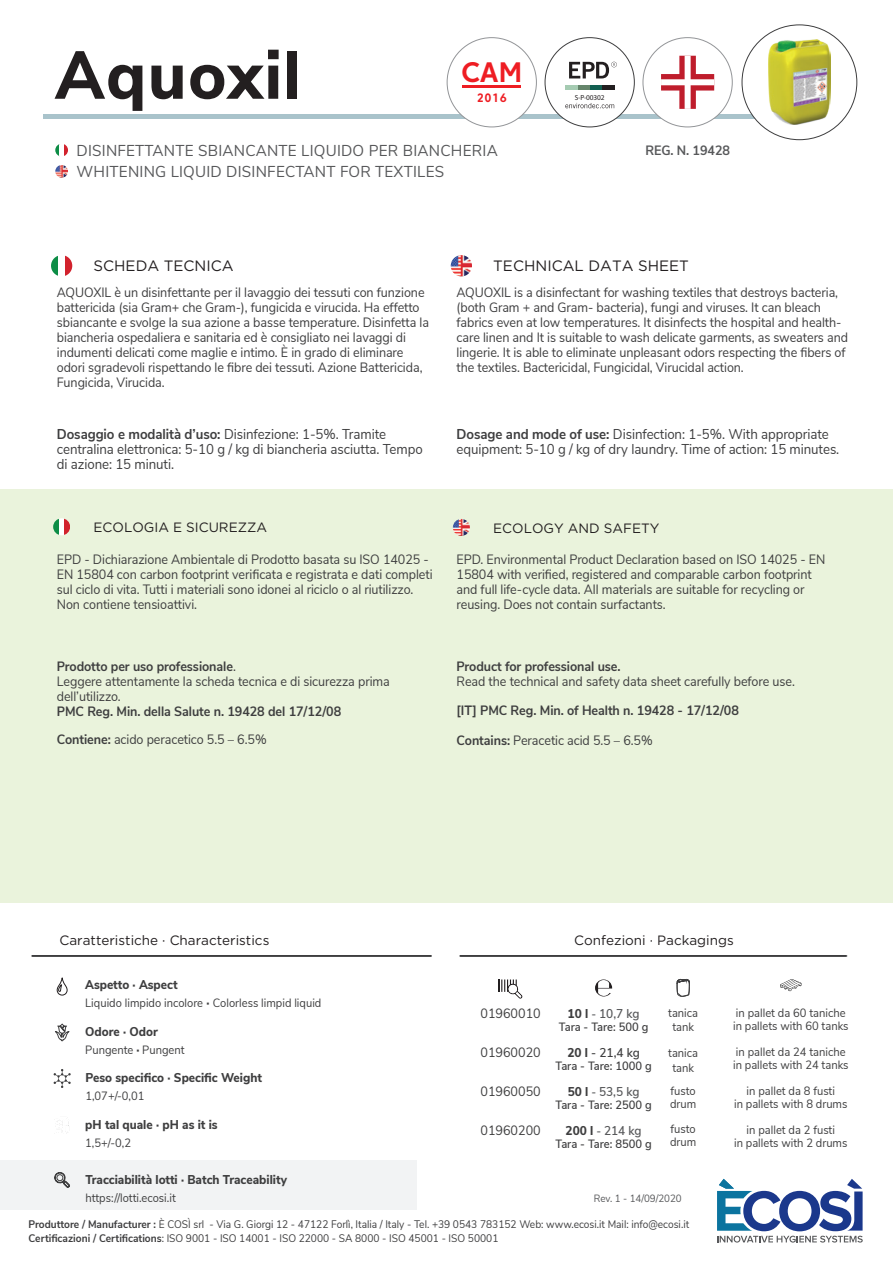
<style>
.page{position:relative;width:893px;height:1263px;background:#fff}
.page>*{position:absolute;margin:0;border:0;box-sizing:border-box;transform-origin:0 0}
.t1{font:800 67.5px "Nunito Sans";letter-spacing:.025em;color:#231f20}
.t2{font:700 28.2px "Core Sans C 65";color:#ee1d23}
.t3{font:15.75px/21px "Nunito Sans";letter-spacing:.015em;color:#57585a}
.t4{font:15px "Gotham HTF";color:#231f20}
.t5{font:14.25px/15px "Nunito Sans";letter-spacing:-.005em;color:#3e3e3f;scale:.93 1}
.t6{font:13.5px/15px "Nunito Sans";letter-spacing:-.005em;color:#3e3e3f;scale:.93 1}
.t7{font:700 13.5px/28.5px "Nunito Sans";letter-spacing:-.005em;color:#3e3e3f;scale:.93 1}
.t8{font:13.5px "Gotham HTF";color:#231f20}
.t9{font:700 13.5px "Nunito Sans";letter-spacing:-.005em;color:#57585a;scale:.93 1}
.t10{font:800 12.75px "Nunito Sans";color:#3e3e3f;scale:.93 1}
.t11{font:600 12.75px "Nunito Sans";color:#57585a;scale:.93 1}
.t12{font:600 12.75px "Nunito Sans";color:#3e3e3f;scale:.93 1}
.t13{font:700 12.15px "Core Sans C 65";color:#ee1d23}
.t14{font:12px/13px "Nunito Sans";color:#3e3e3f;text-align:center;scale:.93 1}
.t15{font:600 12px "Nunito Sans";color:#3e3e3f;scale:.93 1}
.t16{font:10.95px/13.5px "Nunito Sans";color:#3e3e3f;scale:.93 1}
.t17{font:10.5px "Nunito Sans";letter-spacing:-.005em;color:#57585a;scale:.93 1}
.t18{font:7.35px "Myriad Pro";letter-spacing:-.02em;color:#231f20}
.s1{font-weight:700}
.s2{font-weight:400}
.s3{font-weight:800;font-size:12.75px}
.s4{font-weight:800;color:#3e3e3f}
.s5{font-size:12px}
.s6{font-weight:800}
</style>
<div class="page">
<div style="left:0;top:489px;width:893px;height:413px;background:#eaf3dc"></div>
<hr style="left:43px;top:114px;width:725px;height:4px;background:#a9c3cb">
<div style="left:742px;top:25px;width:115px;height:115px;background:#fff;border-radius:50%"></div>
<svg style="left:717px;top:1179px;width:146px;height:63px"></svg>
<svg style="left:55px;top:144px;width:4px;height:12px"></svg>
<svg style="left:64px;top:144px;width:4px;height:12px"></svg>
<svg style="left:51px;top:256px;width:7px;height:20px"></svg>
<svg style="left:65px;top:255px;width:7px;height:21px"></svg>
<hr style="left:460px;top:956px;width:387px;height:1px;background:#3e3e3f">
<svg style="left:53px;top:519px;width:6px;height:16px"></svg>
<div style="left:59px;top:518px;width:6px;height:17px;background:#fff"></div>
<svg style="left:65px;top:519px;width:5px;height:16px"></svg>
<div style="left:447px;top:38px;width:89px;height:89px;background:#fff;border-radius:50%"></div>
<hr style="left:462px;top:86px;width:59px;height:2px;background:#ee1d23">
<svg style="left:676px;top:978px;width:14px;height:19px"></svg>
<img style="left:768px;top:40px;width:62px;height:85px">
<div style="left:643px;top:38px;width:89px;height:89px;background:#fff;border-radius:50%"></div>
<div style="left:545px;top:38px;width:89px;height:89px;background:#fff;border-radius:50%"></div>
<hr style="left:590px;top:85px;width:12px;height:4px;background:#125f51">
<hr style="left:578px;top:85px;width:12px;height:4px;background:#65856b">
<hr style="left:565px;top:85px;width:13px;height:4px;background:#a5cbb2">
<hr style="left:602px;top:85px;width:12px;height:4px;background:#231f20">
<svg style="left:565px;top:103px;width:49px;height:5px"></svg>
<svg style="left:569px;top:62px;width:48px;height:16px"></svg>
<svg style="left:498px;top:979px;width:25px;height:20px"></svg>
<svg style="left:595px;top:979px;width:17px;height:17px"></svg>
<svg style="left:57px;top:1120px;width:12px;height:14px"></svg>
<svg style="left:55px;top:1023px;width:15px;height:18px"></svg>
<svg style="left:53px;top:1069px;width:18px;height:19px"></svg>
<svg style="left:56px;top:977px;width:12px;height:19px"></svg>
<hr style="left:32px;top:956px;width:399px;height:1px;background:#3e3e3f">
<div style="left:661px;top:74px;width:53px;height:17px;background:#bf1d2c"></div>
<div style="left:679px;top:56px;width:17px;height:53px;background:#bf1d2c"></div>
<div style="left:661px;top:79px;width:53px;height:6px;background:#fff"></div>
<div style="left:685px;top:56px;width:6px;height:53px;background:#fff"></div>
<div style="left:0;top:1160px;width:417px;height:49px;background:#f2f3f4"></div>
<svg style="left:54px;top:1172px;width:16px;height:16px"></svg>
<div style="left:57px;top:1174px;width:6px;height:7px;border:1px solid #3e3e3f;border-radius:50%"></div>
<svg style="left:780px;top:979px;width:21px;height:12px"></svg>
<svg style="left:55px;top:165px;width:13px;height:13px"></svg>
<img style="left:451px;top:255px;width:21px;height:21px;border-radius:11px">
<img style="left:453px;top:519px;width:17px;height:17px;border-radius:9px">
<h1 class="t1" style="left:55px;top:26px;width:247px">Aquoxil</h1>
<h2 class="t2" style="left:461px;top:55px;width:62px">CAM</h2>
<p class="t13" style="left:477px;top:90px;width:32px">2016</p>
<p class="t3" style="left:77px;top:139px;width:423px">DISINFETTANTE SBIANCANTE LIQUIDO PER BIANCHERIA<br>WHITENING LIQUID DISINFECTANT FOR TEXTILES</p>
<p class="t18" style="left:575px;top:93px;width:31px">S-P-00302</p>
<p class="t9" style="left:645px;top:140px;width:93px">REG. N. 19428</p>
<p class="t4" style="left:94px;top:257px;width:142px">SCHEDA TECNICA</p>
<p class="t6" style="left:57px;top:284px;width:402px">AQUOXIL è un disinfettante per il lavaggio dei tessuti con funzione battericida (sia Gram+ che Gram-), fungicida e virucida. Ha effetto sbiancante e svolge la sua azione a basse temperature. Disinfetta la biancheria ospedaliera e sanitaria ed è consigliato nei lavaggi di indumenti delicati come maglie e intimo. È in grado di eliminare odori sgradevoli rispettando le fibre dei tessuti. Azione Battericida, Fungicida, Virucida.</p>
<p class="t5" style="left:57px;top:426px;width:395px"><span class="s1">Dosaggio e modalità d’uso:</span> Disinfezione: 1-5%. Tramite centralina elettronica: 5-10 g / kg di biancheria asciutta. Tempo di azione: 15 minuti.</p>
<p class="t8" style="left:94px;top:520px;width:175px">ECOLOGIA E SICUREZZA</p>
<p class="t6" style="left:57px;top:551px;width:406px">EPD - Dichiarazione Ambientale di Prodotto basata su ISO 14025 - EN 15804 con carbon footprint verificata e registrata e dati completi sul ciclo di vita. Tutti i materiali sono idonei al riciclo o al riutilizzo.<br>Non contiene tensioattivi.</p>
<p class="t6" style="left:57px;top:657px;width:360px"><span class="s1">Prodotto per uso professionale</span>.<br>Leggere attentamente la scheda tecnica e di sicurezza prima dell’utilizzo.</p>
<p class="t7" style="left:57px;top:696px;width:307px">PMC Reg. Min. della Salute n. 19428 del 17/12/08<br>Contiene: <span class="s2">acido peracetico 5.5 – 6.5%</span></p>
<p class="t4" style="left:493px;top:257px;width:197px">TECHNICAL DATA SHEET</p>
<p class="t6" style="left:457px;top:284px;width:422px">AQUOXIL is a disinfectant for washing textiles that destroys bacteria, (both Gram + and Gram- bacteria), fungi and viruses. It can bleach fabrics even at low temperatures. It disinfects the hospital and health&shy;care linen and It is suitable to wash delicate garments, as sweaters and lingerie. It is able to eliminate unpleasant odors respecting the fibers of the textiles. Bactericidal, Fungicidal, Virucidal action.</p>
<p class="t5" style="left:457px;top:426px;width:413px"><span class="s1">Dosage and mode of use:</span> Disinfection: 1-5%. With appropriate equipment: 5-10 g / kg of dry laundry. Time of action: 15 minutes.</p>
<p class="t8" style="left:493px;top:521px;width:168px">ECOLOGY AND SAFETY</p>
<p class="t6" style="left:457px;top:551px;width:398px">EPD. Environmental Product Declaration based on ISO 14025 - EN 15804 with verified, registered and comparable carbon footprint and full life-cycle data. All materials are suitable for recycling or reusing. Does not contain surfactants.</p>
<p class="t7" style="left:457px;top:651px;width:178px">Product for professional use.</p>
<p class="t6" style="left:457px;top:672px;width:365px">Read the technical and safety data sheet carefully before use.</p>
<p class="t7" style="left:457px;top:695px;width:305px">[IT] PMC Reg. Min. of Health n. 19428 - 17/12/08</p>
<p class="t6" style="left:457px;top:732px;width:212px"><span class="s1">Contains:</span> Peracetic acid 5.5 – 6.5%</p>
<p class="t8" style="left:60px;top:933px;width:211px">Caratteristiche · Characteristics</p>
<p class="t10" style="left:85px;top:975px;width:101px">Aspetto · Aspect</p>
<p class="t14" style="left:85px;top:995px;width:255px">Liquido limpido incolore <span class="s3">·</span> Colorless limpid liquid</p>
<p class="t10" style="left:85px;top:1022px;width:80px">Odore · Odor</p>
<p class="t14" style="left:85px;top:1042px;width:108px">Pungente <span class="s3">·</span> Pungent</p>
<p class="t10" style="left:85px;top:1069px;width:191px">Peso specifico · Specific Weight</p>
<p class="t14" style="left:85px;top:1089px;width:65px">1,07+/-0,01</p>
<p class="t10" style="left:85px;top:1115px;width:144px">pH tal quale · pH as it is</p>
<p class="t14" style="left:85px;top:1136px;width:51px">1,5+/-0,2</p>
<p class="t10" style="left:85px;top:1170px;width:218px">Tracciabilità lotti · Batch Traceability</p>
<p class="t14" style="left:85px;top:1190px;width:99px">https://lotti.ecosi.it</p>
<p class="t8" style="left:574px;top:933px;width:161px">Confezioni · Packagings</p>
<p class="t6" style="left:480px;top:1005px;width:66px">01960010</p>
<p class="t6" style="left:480px;top:1044px;width:66px">01960020</p>
<p class="t6" style="left:480px;top:1083px;width:66px">01960050</p>
<p class="t6" style="left:480px;top:1122px;width:66px">01960200</p>
<p class="t11" style="left:568px;top:1004px;width:79px"><span class="s4">10 l</span> <span class="s5">-</span> 10,7 kg</p>
<p class="t15" style="left:559px;top:1018px;width:98px">Tara - Tare: 500 g</p>
<p class="t12" style="left:567px;top:1043px;width:79px"><span class="s6">20 l</span> - 21,4 kg</p>
<p class="t15" style="left:555px;top:1057px;width:105px">Tara - Tare: 1000 g</p>
<p class="t11" style="left:568px;top:1082px;width:79px"><span class="s4">50 l</span> <span class="s5">-</span> 53,5 kg</p>
<p class="t15" style="left:555px;top:1096px;width:105px">Tara - Tare: 2500 g</p>
<p class="t11" style="left:566px;top:1121px;width:83px"><span class="s4">200 l</span> <span class="s5">-</span> 214 kg</p>
<p class="t15" style="left:555px;top:1135px;width:105px">Tara - Tare: 8500 g</p>
<p class="t14" style="left:668px;top:1005px;width:34px;line-height:14.2px">tanica tank</p>
<p class="t14" style="left:668px;top:1045px;width:34px;line-height:14.2px">tanica tank</p>
<p class="t14" style="left:670px;top:1084px;width:30px;text-align:left">fusto drum</p>
<p class="t14" style="left:670px;top:1121px;width:30px;text-align:left">fusto drum</p>
<p class="t17" style="left:594px;top:1191px;width:96px">Rev. 1 - 14/09/2020</p>
<p class="t14" style="left:733px;top:1005px;width:126px;text-align:left">in pallet da 60 taniche in pallets with 60 tanks</p>
<p class="t14" style="left:733px;top:1044px;width:126px;text-align:left">in pallet da 24 taniche in pallets with 24 tanks</p>
<p class="t14" style="left:734px;top:1084px;width:123px">in pallet da 8 fusti<br>in pallets with 8 drums</p>
<p class="t14" style="left:734px;top:1123px;width:123px">in pallet da 2 fusti<br>in pallets with 2 drums</p>
<p class="t16" style="left:29px;top:1217px;width:712px"><span class="s1">Produttore / Manufacturer :</span> È COSÌ srl - Via G. Giorgi 12 - 47122 Forlì, Italia / Italy - Tel. +39 0543 783152 Web: www.ecosi.it Mail: info@ecosi.it<br><span class="s1">Certificazioni / Certifications</span>: ISO 9001 - ISO 14001 - ISO 22000 - SA 8000 - ISO 45001 - ISO 50001</p>
</div>
